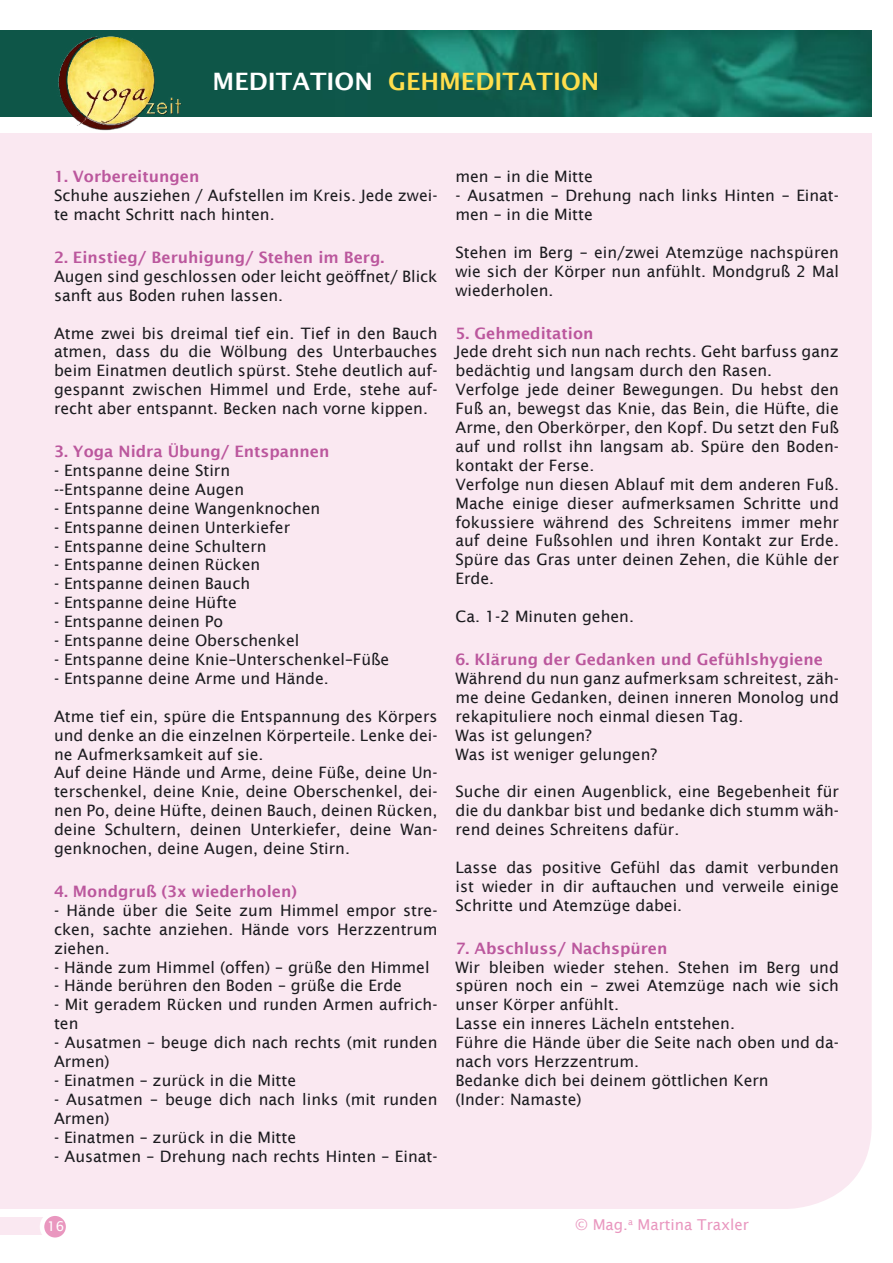
<style>
.page{position:relative;width:893px;height:1263px;background:#fff}
.page>*{position:absolute;margin:0;border:0;box-sizing:border-box;transform-origin:0 0}
.t1{font:600 24px "Lucida Sans";color:#ffde4c}
.t2{font:15.75px/18.9px "Lucida Sans";color:#1b1b1f;text-align:justify}
.t3{font:600 15.75px "Lucida Sans";color:#bb579d}
.t4{font:15px "Lucida Sans";color:#e997bf}
.t5{font:13.5px "Lucida Sans";color:#fff}
.s1{color:#fff}
</style>
<div class="page">
<div style="left:0;top:969px;width:872px;height:240px;background:#fae8f1"></div>
<img style="left:0;top:30px;width:872px;height:86px">
<div style="left:0;top:1217px;width:63px;height:17px;background:#fae8f1"></div>
<svg style="left:42px;top:1214px;width:26px;height:26px"></svg>
<div style="left:40px;top:1211px;width:30px;height:31px;border:4px solid #fff;border-radius:50%"></div>
<div style="left:0;top:133px;width:872px;height:836px;background:#fae8f1"></div>
<img style="left:37px;top:30px;width:201px;height:101px">
<p class="t1" style="left:213px;top:68px;width:388px"><span class="s1">MEDITATION</span> GEHMEDITATION</p>
<p class="t3" style="left:54px;top:168px;width:147px">1. Vorbereitungen</p>
<p class="t2" style="left:54px;top:186px;width:385px">Schuhe ausziehen / Aufstellen im Kreis. Jede zwei&shy;te macht Schritt nach hinten.</p>
<p class="t3" style="left:54px;top:248px;width:332px">2. Einstieg/ Beruhigung/ Stehen im Berg.</p>
<p class="t2" style="left:54px;top:267px;width:385px">Augen sind geschlossen oder leicht geöffnet/ Blick sanft aus Boden ruhen lassen.</p>
<p class="t2" style="left:54px;top:323px;width:385px">Atme zwei bis dreimal tief ein. Tief in den Bauch atmen, dass du die Wölbung des Unterbauches beim Einatmen deutlich spürst. Stehe deutlich auf&shy;gespannt zwischen Himmel und Erde, stehe auf&shy;recht aber entspannt. Becken nach vorne kippen.</p>
<p class="t3" style="left:54px;top:442px;width:277px">3. Yoga Nidra Übung/ Entspannen</p>
<p class="t2" style="left:54px;top:461px;width:178px">- Entspanne deine Stirn</p>
<p class="t2" style="left:54px;top:480px;width:192px">--Entspanne deine Augen</p>
<p class="t2" style="left:54px;top:499px;width:268px">- Entspanne deine Wangenknochen</p>
<p class="t2" style="left:54px;top:518px;width:238px">- Entspanne deinen Unterkiefer</p>
<p class="t2" style="left:54px;top:536px;width:214px">- Entspanne deine Schultern</p>
<p class="t2" style="left:54px;top:555px;width:208px">- Entspanne deinen Rücken</p>
<p class="t2" style="left:54px;top:574px;width:198px">- Entspanne deinen Bauch</p>
<p class="t2" style="left:54px;top:593px;width:184px">- Entspanne deine Hüfte</p>
<p class="t2" style="left:54px;top:612px;width:171px">- Entspanne deinen Po</p>
<p class="t2" style="left:54px;top:631px;width:247px">- Entspanne deine Oberschenkel</p>
<p class="t2" style="left:54px;top:650px;width:337px">- Entspanne deine Knie–Unterschenkel–Füße</p>
<p class="t2" style="left:54px;top:669px;width:276px">- Entspanne deine Arme und Hände.</p>
<p class="t2" style="left:54px;top:707px;width:385px">Atme tief ein, spüre die Entspannung des Körpers und denke an die einzelnen Körperteile. Lenke dei&shy;ne Aufmerksamkeit auf sie.</p>
<p class="t2" style="left:54px;top:763px;width:385px">Auf deine Hände und Arme, deine Füße, deine Un&shy;terschenkel, deine Knie, deine Oberschenkel, dei&shy;nen Po, deine Hüfte, deinen Bauch, deinen Rücken, deine Schultern, deinen Unterkiefer, deine Wan&shy;genknochen, deine Augen, deine Stirn.</p>
<p class="t3" style="left:54px;top:882px;width:244px">4. Mondgruß (3x wiederholen)</p>
<p class="t2" style="left:54px;top:901px;width:385px">- Hände über die Seite zum Himmel empor stre&shy;cken, sachte anziehen. Hände vors Herzzentrum ziehen.</p>
<p class="t2" style="left:54px;top:957px;width:377px">- Hände zum Himmel (offen) – grüße den Himmel</p>
<p class="t2" style="left:54px;top:976px;width:349px">- Hände berühren den Boden – grüße die Erde</p>
<p class="t2" style="left:54px;top:995px;width:385px">- Mit geradem Rücken und runden Armen aufrich&shy;ten</p>
<p class="t2" style="left:54px;top:1033px;width:385px">- Ausatmen – beuge dich nach rechts (mit runden<br>Armen)</p>
<p class="t2" style="left:54px;top:1071px;width:244px">- Einatmen – zurück in die Mitte</p>
<p class="t2" style="left:54px;top:1090px;width:385px">- Ausatmen – beuge dich nach links (mit runden<br>Armen)</p>
<p class="t2" style="left:54px;top:1127px;width:244px">- Einatmen – zurück in die Mitte</p>
<p class="t2" style="left:54px;top:1146px;width:385px">- Ausatmen – Drehung nach rechts Hinten – Einat-</p>
<p class="t2" style="left:455px;top:167px;width:139px">men – in die Mitte</p>
<p class="t2" style="left:455px;top:186px;width:385px">- Ausatmen – Drehung nach links Hinten – Einat&shy;men – in die Mitte</p>
<p class="t2" style="left:455px;top:243px;width:385px">Stehen im Berg – ein/zwei Atemzüge nachspüren wie sich der Körper nun anfühlt. Mondgruß 2 Mal wiederholen.</p>
<p class="t3" style="left:455px;top:324px;width:139px">5. Gehmeditation</p>
<p class="t2" style="left:455px;top:342px;width:385px">Jede dreht sich nun nach rechts. Geht barfuss ganz bedächtig und langsam durch den Rasen.</p>
<p class="t2" style="left:455px;top:380px;width:385px">Verfolge jede deiner Bewegungen. Du hebst den Fuß an, bewegst das Knie, das Bein, die Hüfte, die Arme, den Oberkörper, den Kopf. Du setzt den Fuß auf und rollst ihn langsam ab. Spüre den Boden&shy;kontakt der Ferse.</p>
<p class="t2" style="left:455px;top:475px;width:385px">Verfolge nun diesen Ablauf mit dem anderen Fuß.<br>Mache einige dieser aufmerksamen Schritte und fokussiere während des Schreitens immer mehr auf deine Fußsohlen und ihren Kontakt zur Erde.<br>Spüre das Gras unter deinen Zehen, die Kühle der Erde.</p>
<p class="t2" style="left:455px;top:607px;width:180px">Ca. 1-2 Minuten gehen.</p>
<p class="t3" style="left:455px;top:650px;width:369px">6. Klärung der Gedanken und Gefühlshygiene</p>
<p class="t2" style="left:455px;top:669px;width:385px">Während du nun ganz aufmerksam schreitest, zäh&shy;me deine Gedanken, deinen inneren Monolog und rekapituliere noch einmal diesen Tag.</p>
<p class="t2" style="left:455px;top:725px;width:138px">Was ist gelungen?</p>
<p class="t2" style="left:455px;top:744px;width:203px">Was ist weniger gelungen?</p>
<p class="t2" style="left:455px;top:782px;width:385px">Suche dir einen Augenblick, eine Begebenheit für die du dankbar bist und bedanke dich stumm wäh&shy;rend deines Schreitens dafür.</p>
<p class="t2" style="left:455px;top:858px;width:385px">Lasse das positive Gefühl das damit verbunden ist wieder in dir auftauchen und verweile einige Schritte und Atemzüge dabei.</p>
<p class="t3" style="left:455px;top:939px;width:214px">7. Abschluss/ Nachspüren</p>
<p class="t2" style="left:455px;top:957px;width:385px">Wir bleiben wieder stehen. Stehen im Berg und spüren noch ein – zwei Atemzüge nach wie sich unser Körper anfühlt.</p>
<p class="t2" style="left:455px;top:1014px;width:281px">Lasse ein inneres Lächeln entstehen.</p>
<p class="t2" style="left:455px;top:1033px;width:385px">Führe die Hände über die Seite nach oben und da&shy;nach vors Herzzentrum.</p>
<p class="t2" style="left:455px;top:1071px;width:315px">Bedanke dich bei deinem göttlichen Kern</p>
<p class="t2" style="left:455px;top:1090px;width:128px">(Inder: Namaste)</p>
<p class="t5" style="left:47px;top:1218px;width:19px">16</p>
<p class="t4" style="left:575px;top:1215px;width:175px">© Mag.<sup>a</sup> Martina Traxler</p>
</div>
